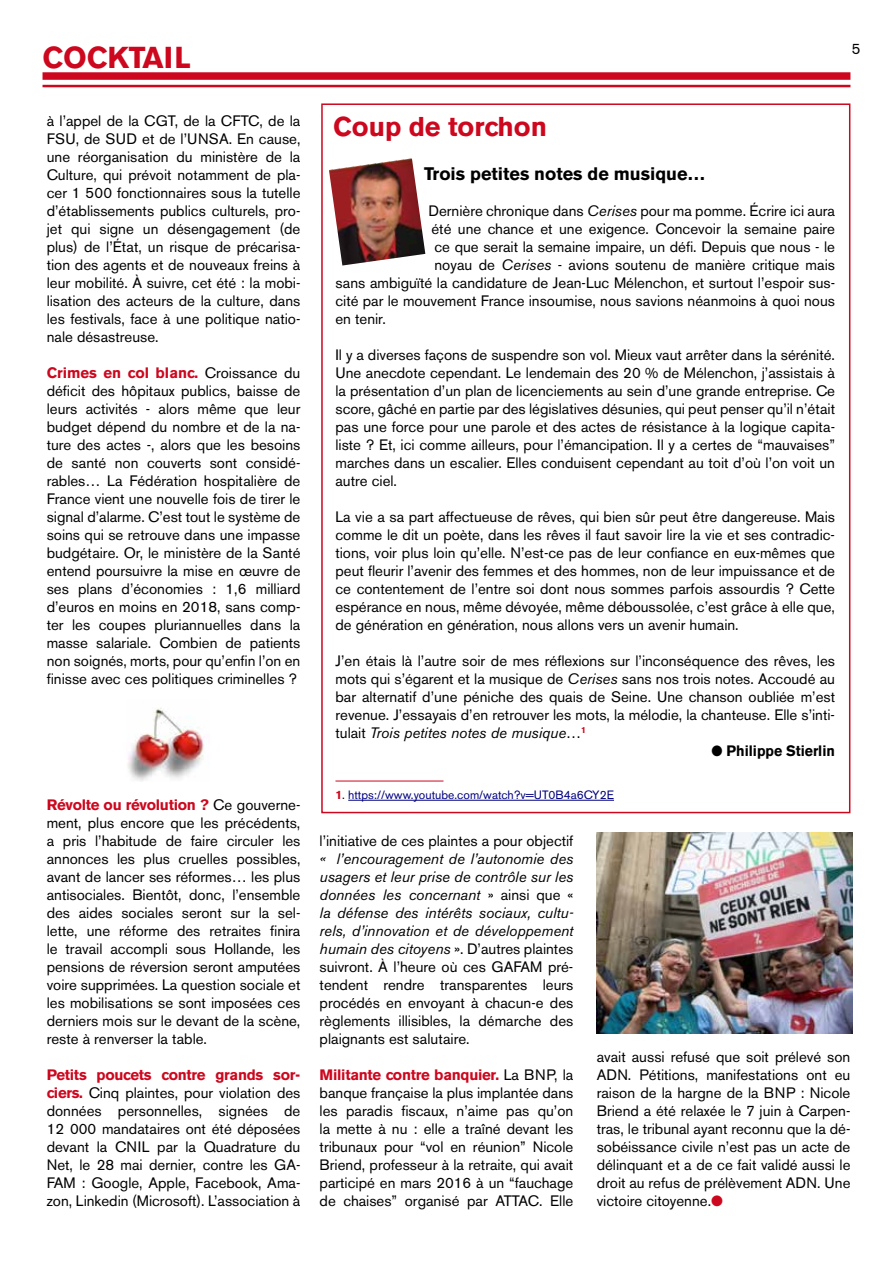
<style>
.page{position:relative;width:893px;height:1263px;background:#fff}
.page>*{position:absolute;margin:0;border:0;box-sizing:border-box;transform-origin:0 0}
.t1{font:700 30px "Akzidenz Grotesk BE";color:#cd071e}
.t2{font:700 27px "Akzidenz Grotesk BE";color:#cd071e}
.t3{font:700 18px "Akzidenz Grotesk BE";color:#000}
.t4{font:15px/18px "Akzidenz Grotesk BE";color:#000;text-align:justify}
.t5{font:700 15px "Akzidenz Grotesk BE";color:#000;scale:.94 1}
.t6{font:12px "Akzidenz Grotesk BE";color:#000080}
.s1{font-weight:700;color:#cd071e}
.s2{font-style:italic}
.s3{color:#000}
.s4{color:#cd071e}
</style>
<div class="page">
<div style="left:43px;top:72px;width:807px;height:8px;background:#cd071e"></div>
<hr style="left:43px;top:85px;width:807px;height:2px;background:#cd071e">
<img style="left:127px;top:707px;width:77px;height:74px">
<hr style="left:335px;top:781px;width:108px;height:1px;background:#cd071e">
<hr style="left:348px;top:800px;width:266px;height:1px;background:#000080">
<img style="left:329px;top:158px;width:96px;height:107px">
<img style="left:597px;top:832px;width:256px;height:201px">
<h1 class="t1" style="left:43px;top:40px;width:150px">COCKTAIL</h1>
<p class="t4" style="left:47px;top:112px;width:255px">à l’appel de la CGT, de la CFTC, de la FSU, de SUD et de l’UNSA. En cause, une réorganisation du ministère de la Culture, qui prévoit notamment de pla&shy;cer 1 500 fonctionnaires sous la tutelle d’établissements publics culturels, pro&shy;jet qui signe un désengagement (de plus) de l’État, un risque de précarisa&shy;tion des agents et de nouveaux freins à leur mobilité. À suivre, cet été : la mobi&shy;lisation des acteurs de la culture, dans les festivals, face à une politique natio&shy;nale désastreuse.</p>
<p class="t4" style="left:47px;top:364px;width:255px"><span class="s1">Crimes en col blanc.</span> Croissance du déficit des hôpitaux publics, baisse de leurs activités - alors même que leur budget dépend du nombre et de la na&shy;ture des actes -, alors que les besoins de santé non couverts sont considé&shy;rables… La Fédération hospitalière de France vient une nouvelle fois de tirer le signal d’alarme. C’est tout le système de soins qui se retrouve dans une impasse budgétaire. Or, le ministère de la Santé entend poursuivre la mise en œuvre de ses plans d’économies : 1,6 milliard d’euros en moins en 2018, sans comp&shy;ter les coupes pluriannuelles dans la masse salariale. Combien de patients non soignés, morts, pour qu’enfin l’on en finisse avec ces politiques criminelles ?</p>
<p class="t4" style="left:47px;top:796px;width:255px"><span class="s1">Révolte ou révolution ?</span> Ce gouverne&shy;ment, plus encore que les précédents, a pris l’habitude de faire circuler les annonces les plus cruelles possibles, avant de lancer ses réformes… les plus antisociales. Bientôt, donc, l’ensemble des aides sociales seront sur la sel&shy;lette, une réforme des retraites finira le travail accompli sous Hollande, les pensions de réversion seront amputées voire supprimées. La question sociale et les mobilisations se sont imposées ces derniers mois sur le devant de la scène, reste à renverser la table.</p>
<p class="t4" style="left:47px;top:1066px;width:255px"><span class="s1">Petits poucets contre grands sor&shy;ciers.</span> Cinq plaintes, pour violation des données personnelles, signées de 12 000 mandataires ont été déposées devant la CNIL par la Quadrature du Net, le 28 mai dernier, contre les GA-FAM : Google, Apple, Facebook, Ama&shy;zon, Linkedin (Microsoft). L’association à</p>
<p class="t4" style="left:852px;top:40px;width:10px">5</p>
<h2 class="t2" style="left:333px;top:111px;width:215px">Coup de torchon</h2>
<p class="t3" style="left:424px;top:163px;width:283px">Trois petites notes de musique…</p>
<p class="t4" style="left:428px;top:202px;width:408px">Dernière chronique dans <span class="s2">Cerises</span> pour ma pomme. Écrire ici aura</p>
<p class="t4" style="left:431px;top:220px;width:405px">été une chance et une exigence. Concevoir la semaine paire</p>
<p class="t4" style="left:434px;top:238px;width:402px">ce que serait la semaine impaire, un défi. Depuis que nous - le</p>
<p class="t4" style="left:434px;top:256px;width:402px">noyau de <span class="s2">Cerises</span> - avions soutenu de manière critique mais</p>
<p class="t4" style="left:335px;top:274px;width:501px">sans ambiguïté la candidature de Jean-Luc Mélenchon, et surtout l’espoir sus-</p>
<p class="t4" style="left:335px;top:292px;width:501px">cité par le mouvement France insoumise, nous savions néanmoins à quoi nous</p>
<p class="t4" style="left:335px;top:310px;width:52px">en tenir.</p>
<p class="t4" style="left:335px;top:346px;width:501px">Il y a diverses façons de suspendre son vol. Mieux vaut arrêter dans la sérénité.<br>Une anecdote cependant. Le lendemain des 20 % de Mélenchon, j’assistais à la présentation d’un plan de licenciements au sein d’une grande entreprise. Ce score, gâché en partie par des législatives désunies, qui peut penser qu’il n’était pas une force pour une parole et des actes de résistance à la logique capita&shy;liste ? Et, ici comme ailleurs, pour l’émancipation. Il y a certes de “mauvaises” marches dans un escalier. Elles conduisent cependant au toit d’où l’on voit un autre ciel.</p>
<p class="t4" style="left:335px;top:508px;width:501px">La vie a sa part affectueuse de rêves, qui bien sûr peut être dangereuse. Mais comme le dit un poète, dans les rêves il faut savoir lire la vie et ses contradic&shy;tions, voir plus loin qu’elle. N’est-ce pas de leur confiance en eux-mêmes que peut fleurir l’avenir des femmes et des hommes, non de leur impuissance et de ce contentement de l’entre soi dont nous sommes parfois assourdis ? Cette espérance en nous, même dévoyée, même déboussolée, c’est grâce à elle que, de génération en génération, nous allons vers un avenir humain.</p>
<p class="t4" style="left:335px;top:652px;width:501px">J’en étais là l’autre soir de mes réflexions sur l’inconséquence des rêves, les mots qui s’égarent et la musique de <span class="s2">Cerises</span> sans nos trois notes. Accoudé au bar alternatif d’une péniche des quais de Seine. Une chanson oubliée m’est revenue. J’essayais d’en retrouver les mots, la mélodie, la chanteuse. Elle s’inti&shy;tulait <span class="s2">Trois petites notes de musique</span>…<sup>1</sup></p>
<p class="t5" style="left:711px;top:742px;width:133px">● Philippe Stierlin</p>
<p class="t6" style="left:335px;top:788px;width:280px"><span class="s1">1</span><span class="s3">.</span> https://www.youtube.com/watch?v=UT0B4a6CY2E</p>
<p class="t4" style="left:320px;top:832px;width:255px">l’initiative de ces plaintes a pour objectif</p>
<p class="t4" style="left:320px;top:850px;width:255px"><span class="s2">« l’encouragement de l’autonomie des usagers et leur prise de contrôle sur les données les concernant</span> » ainsi que « <span class="s2">la défense des intérêts sociaux, cultu&shy;rels, d’innovation et de développement humain des citoyens</span> ». D’autres plaintes suivront. À l’heure où ces GAFAM pré&shy;tendent rendre transparentes leurs procédés en envoyant à chacun-e des règlements illisibles, la démarche des plaignants est salutaire.</p>
<p class="t4" style="left:320px;top:1066px;width:255px"><span class="s1">Militante contre banquier.</span> La BNP, la banque française la plus implantée dans les paradis fiscaux, n’aime pas qu’on la mette à nu : elle a traîné devant les tribunaux pour “vol en réunion” Nicole Briend, professeur à la retraite, qui avait participé en mars 2016 à un “fauchage de chaises” organisé par ATTAC. Elle</p>
<p class="t4" style="left:597px;top:1048px;width:255px">avait aussi refusé que soit prélevé son ADN. Pétitions, manifestations ont eu raison de la hargne de la BNP : Nicole Briend a été relaxée le 7 juin à Carpen&shy;tras, le tribunal ayant reconnu que la dé&shy;sobéissance civile n’est pas un acte de délinquant et a de ce fait validé aussi le droit au refus de prélèvement ADN. Une victoire citoyenne.<span class="s4">●</span></p>
</div>
